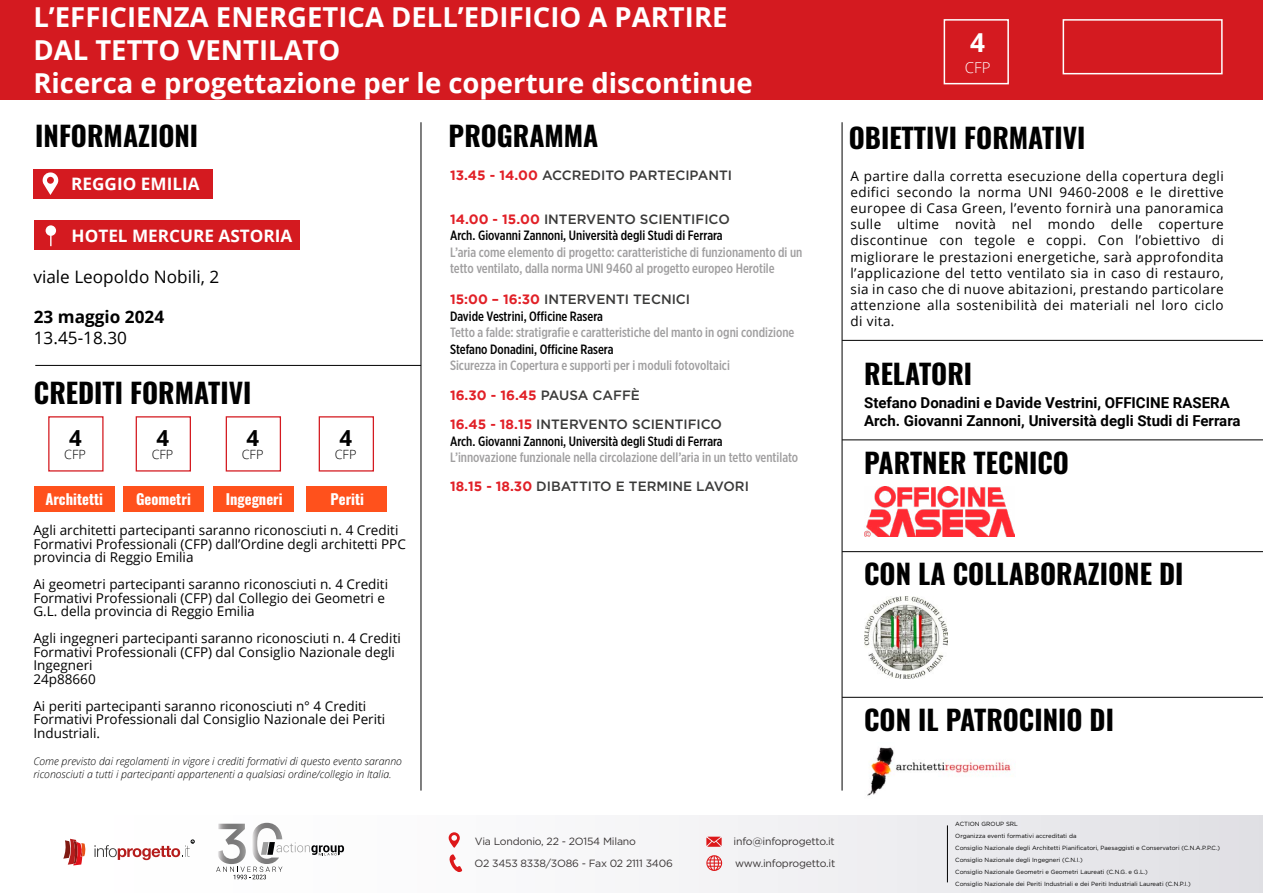
<style>
.page{position:relative;width:1263px;height:893px;background:#fff}
.page>*{position:absolute;margin:0;border:0;box-sizing:border-box;transform-origin:0 0}
.t1{font:700 27.6px "Oswald";color:#000}
.t2{font:700 27.45px/33px "Open Sans";color:#fff}
.t3{font:700 26.1px "Open Sans";color:#fff}
.t4{font:700 22.05px "Open Sans";color:#000}
.t5{font:17.1px "Open Sans";color:#000}
.t6{font:700 17.1px "Open Sans";color:#fff}
.t7{font:700 17.1px "Open Sans";color:#000}
.t8{font:700 15px/18px "Roboto";color:#000}
.t9{font:300 15px "Open Sans";color:#fff}
.t10{font:700 14.55px "Oswald";color:#fff}
.t11{font:13.5px/13.5px "Open Sans";color:#000}
.t12{font:500 13.5px/16.5px "Gotham X Narrow";color:#a09fa0}
.t13{font:500 13.5px/29.4px "Gotham";color:#3a3a39}
.t14{font:500 13.5px "Gotham X Narrow";color:#000}
.t15{font:300 12.75px "Open Sans";color:#000}
.t16{font:italic 300 10.5px/13.5px "Open Sans";color:#000}
.t17{font:10.5px "Gotham";letter-spacing:-.02em;color:#393535}
.t18{font:6px/12px "Gotham";color:#000}
.s1{font-weight:700;color:#e12027}
</style>
<div class="page">
<div style="left:0;top:815px;width:1263px;height:78px;background:linear-gradient(to right,#fff,#e3e3e7)"></div>
<svg style="left:449px;top:854px;width:13px;height:18px"></svg>
<svg style="left:706px;top:855px;width:16px;height:16px"></svg>
<svg style="left:706px;top:837px;width:16px;height:10px"></svg>
<svg style="left:449px;top:832px;width:11px;height:16px"></svg>
<hr style="left:947px;top:825px;width:1px;height:57px;background:#000">
<div style="left:0;top:0;width:1263px;height:99px;background:#d41a20"></div>
<hr style="left:421px;top:122px;width:1px;height:669px;background:#000">
<hr style="left:842px;top:122px;width:1px;height:669px;background:#000">
<div style="left:34px;top:169px;width:179px;height:30px;background:#d41a20"></div>
<div style="left:34px;top:220px;width:266px;height:30px;background:#d41a20"></div>
<div style="left:34px;top:486px;width:81px;height:25px;background:#ff511c"></div>
<div style="left:123px;top:486px;width:81px;height:25px;background:#ff511c"></div>
<div style="left:213px;top:486px;width:81px;height:25px;background:#ff511c"></div>
<div style="left:306px;top:486px;width:81px;height:25px;background:#ff511c"></div>
<svg style="left:42px;top:172px;width:17px;height:23px"></svg>
<div style="left:46px;top:225px;width:10px;height:11px;background:#fff;border-radius:5px"></div>
<div style="left:48px;top:416px;width:56px;height:56px;border:1px solid #d41a20"></div>
<div style="left:136px;top:416px;width:55px;height:56px;border:1px solid #d41a20"></div>
<div style="left:226px;top:416px;width:55px;height:56px;border:1px solid #d41a20"></div>
<div style="left:319px;top:416px;width:55px;height:56px;border:1px solid #d41a20"></div>
<hr style="left:35px;top:365px;width:386px;height:1px;background:#000">
<div style="left:944px;top:19px;width:65px;height:65px;border:2px solid #fff"></div>
<div style="left:1062px;top:19px;width:160px;height:55px;border:2px solid #fff"></div>
<svg style="left:63px;top:839px;width:24px;height:26px"></svg>
<svg style="left:95px;top:840px;width:99px;height:20px"></svg>
<svg style="left:216px;top:823px;width:128px;height:56px"></svg>
<hr style="left:842px;top:440px;width:421px;height:1px;background:#000">
<hr style="left:842px;top:697px;width:421px;height:1px;background:#000">
<hr style="left:842px;top:551px;width:421px;height:1px;background:#000">
<hr style="left:842px;top:340px;width:421px;height:1px;background:#000">
<img style="left:864px;top:486px;width:150px;height:51px">
<img style="left:864px;top:596px;width:84px;height:83px">
<img style="left:867px;top:747px;width:144px;height:49px">
<h2 class="t2" style="left:33px;top:0;width:721px">L’EFFICIENZA ENERGETICA DELL’EDIFICIO A PARTIRE<br>DAL TETTO VENTILATO<br>Ricerca e progettazione per le coperture discontinue</h2>
<h1 class="t1" style="left:35px;top:122px;width:164px">INFORMAZIONI</h1>
<h1 class="t1" style="left:449px;top:122px;width:151px">PROGRAMMA</h1>
<p class="t6" style="left:71px;top:172px;width:130px">REGGIO EMILIA</p>
<p class="t6" style="left:72px;top:224px;width:222px">HOTEL MERCURE ASTORIA</p>
<p class="t5" style="left:33px;top:265px;width:187px">viale Leopoldo Nobili, 2</p>
<p class="t7" style="left:34px;top:305px;width:132px">23 maggio 2024</p>
<p class="t5" style="left:34px;top:326px;width:95px">13.45-18.30</p>
<h1 class="t1" style="left:34px;top:378px;width:219px">CREDITI FORMATIVI</h1>
<h3 class="t4" style="left:69px;top:422px;width:14px">4</h3>
<h3 class="t4" style="left:156px;top:422px;width:14px">4</h3>
<h3 class="t4" style="left:246px;top:422px;width:14px">4</h3>
<h3 class="t4" style="left:339px;top:422px;width:14px">4</h3>
<p class="t15" style="left:64px;top:445px;width:23px">CFP</p>
<p class="t15" style="left:152px;top:445px;width:23px">CFP</p>
<p class="t15" style="left:242px;top:445px;width:23px">CFP</p>
<p class="t15" style="left:335px;top:445px;width:23px">CFP</p>
<p class="t10" style="left:45px;top:492px;width:59px">Architetti</p>
<p class="t10" style="left:136px;top:492px;width:56px">Geometri</p>
<p class="t10" style="left:226px;top:492px;width:58px">Ingegneri</p>
<p class="t10" style="left:331px;top:492px;width:35px">Periti</p>
<p class="t11" style="left:33px;top:523px;width:374px">Agli architetti partecipanti saranno riconosciuti n. 4 Crediti<br>Formativi Professionali (CFP) dall’Ordine degli architetti PPC provincia di Reggio Emilia</p>
<p class="t11" style="left:33px;top:577px;width:356px">Ai geometri partecipanti saranno riconosciuti n. 4 Crediti<br>Formativi Professionali (CFP) dal Collegio dei Geometri e<br>G.L. della provincia di Reggio Emilia</p>
<p class="t11" style="left:33px;top:631px;width:369px">Agli ingegneri partecipanti saranno riconosciuti n. 4 Crediti Formativi Professionali (CFP) dal Consiglio Nazionale degli Ingegneri<br>24p88660</p>
<p class="t11" style="left:33px;top:699px;width:353px">Ai periti partecipanti saranno riconosciuti n° 4 Crediti<br>Formativi Professionali dal Consiglio Nazionale dei Periti<br>Industriali.</p>
<p class="t16" style="left:33px;top:754px;width:370px">Come previsto dai regolamenti in vigore i crediti formativi di questo evento saranno riconosciuti a tutti i partecipanti appartenenti a qualsiasi ordine/collegio in Italia.</p>
<p class="t13" style="left:450px;top:160px;width:284px"><span class="s1">13.45 - 14.00</span> ACCREDITO PARTECIPANTI</p>
<p class="t13" style="left:450px;top:204px;width:281px"><span class="s1">14.00 - 15.00</span> INTERVENTO SCIENTIFICO</p>
<p class="t14" style="left:450px;top:227px;width:274px">Arch. Giovanni Zannoni, Università degli Studi di Ferrara</p>
<p class="t12" style="left:450px;top:243px;width:354px">L’aria come elemento di progetto: caratteristiche di funzionamento di un tetto ventilato, dalla norma UNI 9460 al progetto europeo Herotile</p>
<p class="t13" style="left:450px;top:285px;width:242px"><span class="s1">15:00 – 16:30</span> INTERVENTI TECNICI</p>
<p class="t14" style="left:450px;top:308px;width:154px">Davide Vestrini, Officine Rasera</p>
<p class="t12" style="left:450px;top:324px;width:346px">Tetto a falde: stratigrafie e caratteristiche del manto in ogni condizione</p>
<p class="t14" style="left:450px;top:341px;width:165px">Stefano Donadini, Officine Rasera</p>
<p class="t12" style="left:450px;top:357px;width:281px">Sicurezza in Copertura e supporti per i moduli fotovoltaici</p>
<p class="t13" style="left:450px;top:380px;width:273px"><span class="s1">16.30 - 16.45</span> PAUSA CAFFÈ<br><span class="s1">16.45 - 18.15</span> INTERVENTO SCIENTIFICO</p>
<p class="t14" style="left:450px;top:433px;width:274px">Arch. Giovanni Zannoni, Università degli Studi di Ferrara</p>
<p class="t12" style="left:450px;top:449px;width:350px">L’innovazione funzionale nella circolazione dell’aria in un tetto ventilato</p>
<p class="t13" style="left:450px;top:472px;width:300px"><span class="s1">18.15 - 18.30</span> DIBATTITO E TERMINE LAVORI</p>
<h3 class="t3" style="left:970px;top:24px;width:16px">4</h3>
<p class="t9" style="left:965px;top:57px;width:27px">CFP</p>
<h1 class="t1" style="left:849px;top:123px;width:238px">OBIETTIVI FORMATIVI</h1>
<p class="t11" style="left:850px;top:167px;width:375px;line-height:16.2px;text-align:justify">A partire dalla corretta esecuzione della copertura degli edifici secondo la norma UNI 9460-2008 e le direttive europee di Casa Green, l’evento fornirà una panoramica sulle ultime novità nel mondo delle coperture discontinue con tegole e coppi. Con l’obiettivo di migliorare le prestazioni energetiche, sarà approfondita l’applicazione del tetto ventilato sia in caso di restauro, sia in caso che di nuove abitazioni, prestando particolare attenzione alla sostenibilità dei materiali nel loro ciclo di vita.</p>
<h1 class="t1" style="left:864px;top:359px;width:109px">RELATORI</h1>
<p class="t8" style="left:864px;top:393px;width:378px">Stefano Donadini e Davide Vestrini, OFFICINE RASERA<br>Arch. Giovanni Zannoni, Università degli Studi di Ferrara</p>
<h1 class="t1" style="left:864px;top:448px;width:206px">PARTNER TECNICO</h1>
<h1 class="t1" style="left:864px;top:559px;width:321px">CON LA COLLABORAZIONE DI</h1>
<h1 class="t1" style="left:864px;top:705px;width:251px">CON IL PATROCINIO DI</h1>
<p class="t17" style="left:475px;top:834px;width:163px">Via Londonio, 22 - 2O154 Milano</p>
<p class="t17" style="left:734px;top:835px;width:103px">info@infoprogetto.it</p>
<p class="t17" style="left:474px;top:857px;width:200px">O2 3453 8338/3O86 - Fax 02 2111 3406</p>
<p class="t17" style="left:735px;top:856px;width:102px">www.infoprogetto.it</p>
<p class="t18" style="left:955px;top:817px;width:266px">ACTION GROUP SRL<br>Organizza eventi formativi accreditati da<br>Consiglio Nazionale degli Architetti Pianificatori, Paesaggisti e Conservatori (C.N.A.P.P.C.)<br>Consiglio Nazionale degli Ingegneri (C.N.I.)<br>Consiglio Nazionale Geometri e Geometri Laureati (C.N.G. e G.L.)<br>Consiglio Nazionale dei Periti Industriali e dei Periti Industriali Laureati (C.N.P.I.)</p>
</div>
